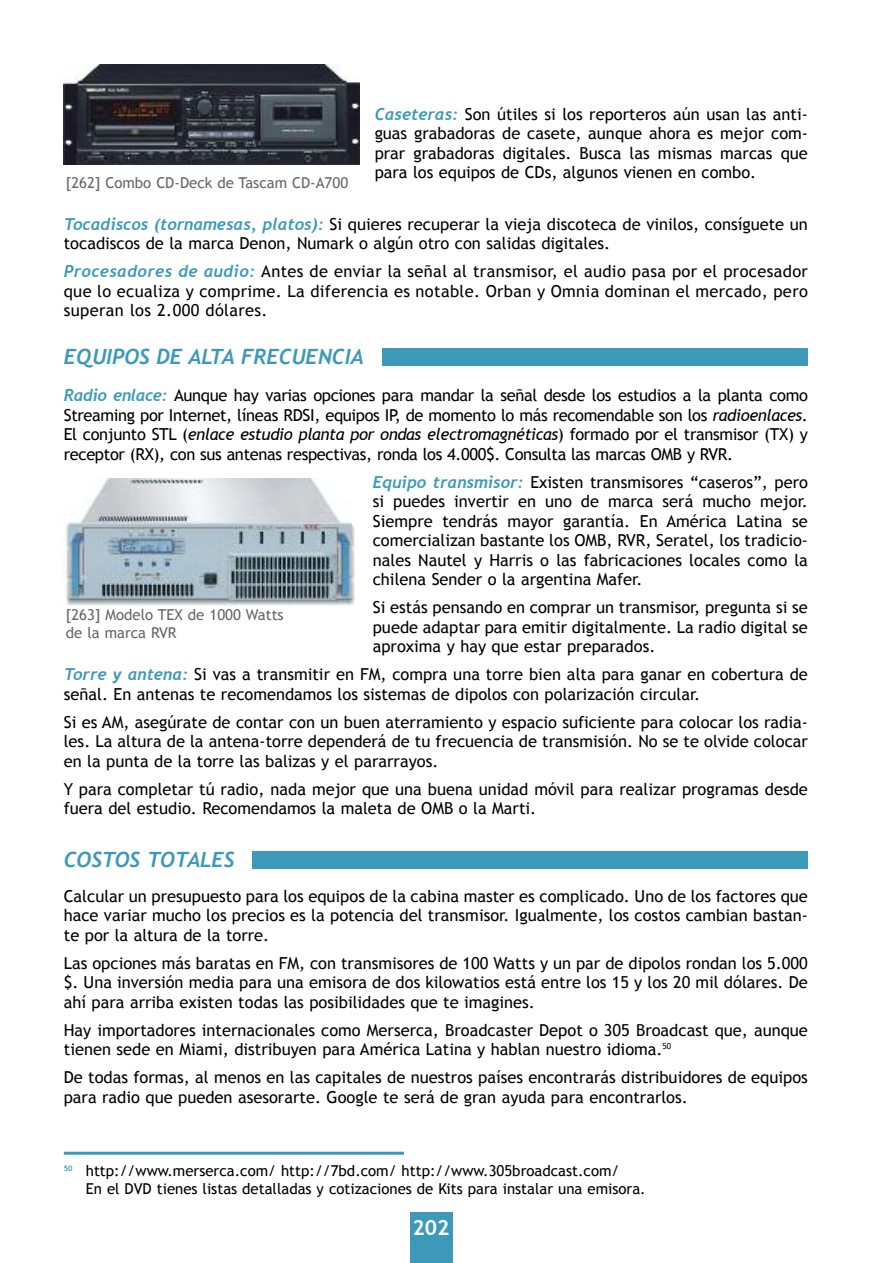
<style>
.page{position:relative;width:893px;height:1263px;background:#fff}
.page>*{position:absolute;margin:0;border:0;box-sizing:border-box;transform-origin:0 0}
.t1{font:italic 700 21px "Trebuchet";color:#3c99ba}
.t2{font:700 21px "Trebuchet MS";color:#fff}
.t3{font:16.5px/19.5px "Trebuchet MS";color:#000;text-align:justify}
.t4{font:15px/18px "Trebuchet MS";color:#000}
.t5{font:15px/18px "Trebuchet MS";color:#666}
.s1{font-family:"Trebuchet";font-weight:700;font-style:italic;color:#3c99ba}
.s2{font-style:italic}
</style>
<div class="page">
<div style="left:410px;top:1212px;width:42px;height:51px;background:#3c99ba"></div>
<img style="left:64px;top:478px;width:291px;height:127px">
<hr style="left:64px;top:1152px;width:340px;height:3px;background:#3c99ba">
<div style="left:252px;top:852px;width:556px;height:17px;background:#3c99ba"></div>
<div style="left:383px;top:348px;width:425px;height:17px;background:#3c99ba"></div>
<img style="left:64px;top:65px;width:296px;height:99px">
<p class="t3" style="left:375px;top:104px;width:435px"><span class="s1">Caseteras:</span> Son útiles si los reporteros aún usan las anti&shy;guas grabadoras de casete, aunque ahora es mejor com&shy;prar grabadoras digitales. Busca las mismas marcas que para los equipos de CDs, algunos vienen en combo.</p>
<p class="t3" style="left:64px;top:214px;width:746px"><span class="s1">Tocadiscos (tornamesas, platos):</span> Si quieres recuperar la vieja discoteca de vinilos, consíguete un tocadiscos de la marca Denon, Numark o algún otro con salidas digitales.</p>
<p class="t3" style="left:64px;top:262px;width:746px"><span class="s1">Procesadores de audio:</span> Antes de enviar la señal al transmisor, el audio pasa por el procesador que lo ecualiza y comprime. La diferencia es notable. Orban y Omnia dominan el mercado, pero superan los 2.000 dólares.</p>
<p class="t1" style="left:64px;top:344px;width:301px">EQUIPOS DE ALTA FRECUENCIA</p>
<p class="t3" style="left:64px;top:385px;width:746px"><span class="s1">Radio enlace:</span> Aunque hay varias opciones para mandar la señal desde los estudios a la planta como Streaming por Internet, líneas RDSI, equipos IP, de momento lo más recomendable son los <span class="s2">radioenlaces</span>.<br>El conjunto STL (<span class="s2">enlace estudio planta por ondas electromagnéticas</span>) formado por el transmisor (TX) y receptor (RX), con sus antenas respectivas, ronda los 4.000$. Consulta las marcas OMB y RVR.</p>
<p class="t3" style="left:373px;top:472px;width:437px"><span class="s1">Equipo transmisor:</span> Existen transmisores “caseros”, pero si puedes invertir en uno de marca será mucho mejor.<br>Siempre tendrás mayor garantía. En América Latina se comercializan bastante los OMB, RVR, Seratel, los tradicio&shy;nales Nautel y Harris o las fabricaciones locales como la chilena Sender o la argentina Mafer.</p>
<p class="t3" style="left:373px;top:597px;width:437px">Si estás pensando en comprar un transmisor, pregunta si se puede adaptar para emitir digitalmente. La radio digital se aproxima y hay que estar preparados.</p>
<p class="t3" style="left:64px;top:664px;width:746px"><span class="s1">Torre y antena:</span> Si vas a transmitir en FM, compra una torre bien alta para ganar en cobertura de señal. En antenas te recomendamos los sistemas de dipolos con polarización circular.</p>
<p class="t3" style="left:64px;top:712px;width:746px">Si es AM, asegúrate de contar con un buen aterramiento y espacio suficiente para colocar los radia&shy;les. La altura de la antena-torre dependerá de tu frecuencia de transmisión. No se te olvide colocar en la punta de la torre las balizas y el pararrayos.</p>
<p class="t3" style="left:64px;top:779px;width:746px">Y para completar tú radio, nada mejor que una buena unidad móvil para realizar programas desde fuera del estudio. Recomendamos la maleta de OMB o la Marti.</p>
<p class="t5" style="left:66px;top:174px;width:284px">[262] Combo CD-Deck de Tascam CD-A700</p>
<p class="t5" style="left:66px;top:606px;width:219px">[263] Modelo TEX de 1000 Watts de la marca RVR</p>
<p class="t1" style="left:64px;top:847px;width:172px">COSTOS TOTALES</p>
<p class="t3" style="left:64px;top:886px;width:746px">Calcular un presupuesto para los equipos de la cabina master es complicado. Uno de los factores que hace variar mucho los precios es la potencia del transmisor. Igualmente, los costos cambian bastan&shy;te por la altura de la torre.</p>
<p class="t3" style="left:64px;top:953px;width:746px">Las opciones más baratas en FM, con transmisores de 100 Watts y un par de dipolos rondan los 5.000 $. Una inversión media para una emisora de dos kilowatios está entre los 15 y los 20 mil dólares. De ahí para arriba existen todas las posibilidades que te imagines.</p>
<p class="t3" style="left:64px;top:1020px;width:746px">Hay importadores internacionales como Merserca, Broadcaster Depot o 305 Broadcast que, aunque tienen sede en Miami, distribuyen para América Latina y hablan nuestro idioma.<sup>50</sup></p>
<p class="t3" style="left:64px;top:1068px;width:746px">De todas formas, al menos en las capitales de nuestros países encontrarás distribuidores de equipos para radio que pueden asesorarte. Google te será de gran ayuda para encontrarlos.</p>
<p class="t4" style="left:86px;top:1162px;width:561px;text-indent:-22px"><sup>50</sup> http://www.merserca.com/ http://7bd.com/ http://www.305broadcast.com/<br>En el DVD tienes listas detalladas y cotizaciones de Kits para instalar una emisora.</p>
<p class="t2" style="left:413px;top:1215px;width:38px">202</p>
</div>
